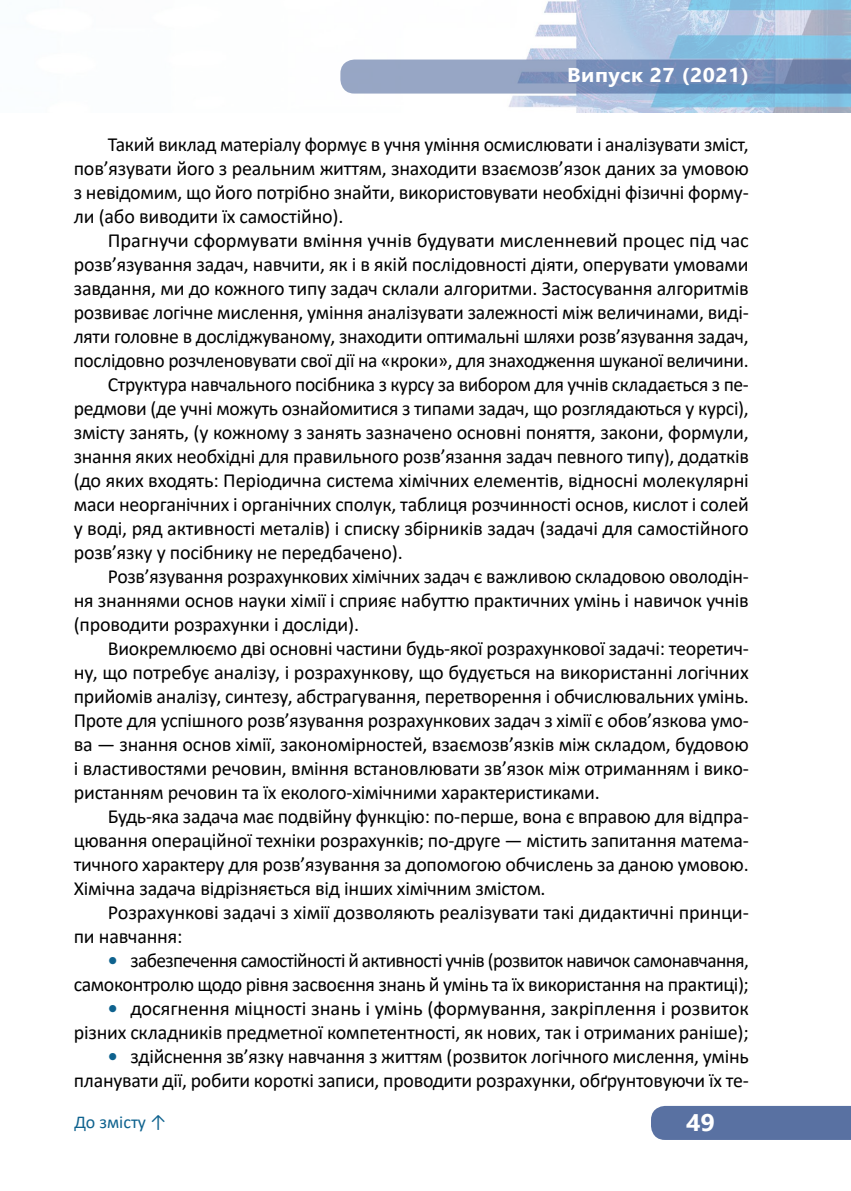
<style>
.page{position:relative;width:851px;height:1191px;background:#fff}
.page>*{position:absolute;margin:0;border:0;box-sizing:border-box;transform-origin:0 0}
.t1{font:700 24px "Segoe UI";color:#fff;scale:1.05 1}
.t2{font:20px/24px "Calibri";letter-spacing:-.01em;color:#000;text-align:right}
.t3{font:20px/24px "Calibri";letter-spacing:-.03em;color:#000;text-align:right}
.t4{font:700 20px "Segoe UI";letter-spacing:.025em;color:#fff;scale:1.06 1}
.t5{font:18px "Calibri";color:#0e628e}
.s1{font-weight:700;color:#0e628e}
</style>
<div class="page">
<img style="left:352px;top:0;width:498px;height:113px">
<svg style="left:340px;top:60px;width:510px;height:34px;background:#8197bc"></svg>
<div style="left:651px;top:1106px;width:199px;height:34px;background:#5971a2"></div>
<p class="t4" style="left:567px;top:56px;width:173px">Випуск 27 (2021)</p>
<p class="t2" style="left:74px;top:132px;width:676px;text-align:justify;text-indent:34px">Такий виклад матеріалу формує в учня уміння осмислювати і аналізувати зміст, пов’язувати його з реальним життям, знаходити взаємозв’язок даних за умовою з невідомим, що його потрібно знайти, використовувати необхідні фізичні форму&shy;ли (або виводити їх самостійно).</p>
<p class="t2" style="left:108px;top:228px;width:642px">Прагнучи сформувати вміння учнів будувати мисленневий процес під час</p>
<p class="t2" style="left:74px;top:252px;width:676px">розв’язування задач, навчити, як і в якій послідовності діяти, оперувати умовами</p>
<p class="t2" style="left:74px;top:276px;width:676px">завдання, ми до кожного типу задач склали алгоритми. Застосування алгоритмів</p>
<p class="t2" style="left:74px;top:300px;width:676px">розвиває логічне мислення, уміння аналізувати залежності між величинами, виді-</p>
<p class="t2" style="left:74px;top:324px;width:676px">ляти головне в досліджуваному, знаходити оптимальні шляхи розв’язування задач,</p>
<p class="t2" style="left:74px;top:348px;width:676px">послідовно розчленовувати свої дії на «кроки», для знаходження шуканої величини.</p>
<p class="t2" style="left:108px;top:372px;width:642px">Структура навчального посібника з курсу за вибором для учнів складається з пе-</p>
<p class="t2" style="left:74px;top:396px;width:676px">редмови (де учні можуть ознайомитися з типами задач, що розглядаються у курсі),</p>
<p class="t2" style="left:74px;top:420px;width:676px">змісту занять, (у кожному з занять зазначено основні поняття, закони, формули,</p>
<p class="t2" style="left:74px;top:444px;width:676px">знання яких необхідні для правильного розв’язання задач певного типу), додатків</p>
<p class="t2" style="left:74px;top:468px;width:676px">(до яких входять: Періодична система хімічних елементів, відносні молекулярні</p>
<p class="t2" style="left:74px;top:492px;width:676px">маси неорганічних і органічних сполук, таблиця розчинності основ, кислот і солей</p>
<p class="t2" style="left:74px;top:516px;width:676px">у воді, ряд активності металів) і списку збірників задач (задачі для самостійного</p>
<p class="t2" style="left:74px;top:540px;width:330px">розв’язку у посібнику не передбачено).</p>
<p class="t2" style="left:108px;top:564px;width:642px">Розв’язування розрахункових хімічних задач є важливою складовою оволодін-</p>
<p class="t2" style="left:74px;top:588px;width:676px">ня знаннями основ науки хімії і сприяє набуттю практичних умінь і навичок учнів</p>
<p class="t2" style="left:74px;top:612px;width:287px">(проводити розрахунки і досліди).</p>
<p class="t2" style="left:108px;top:636px;width:642px">Виокремлюємо дві основні частини будь-якої розрахункової задачі: теоретич-</p>
<p class="t2" style="left:74px;top:660px;width:676px">ну, що потребує аналізу, і розрахункову, що будується на використанні логічних</p>
<p class="t2" style="left:74px;top:684px;width:676px">прийомів аналізу, синтезу, абстрагування, перетворення і обчислювальних умінь.</p>
<p class="t2" style="left:74px;top:708px;width:676px">Проте для успішного розв’язування розрахункових задач з хімії є обов’язкова умо-</p>
<p class="t2" style="left:74px;top:732px;width:676px">ва — знання основ хімії, закономірностей, взаємозв’язків між складом, будовою</p>
<p class="t2" style="left:74px;top:756px;width:676px">і властивостями речовин, вміння встановлювати зв’язок між отриманням і вико-</p>
<p class="t2" style="left:74px;top:780px;width:527px">ристанням речовин та їх еколого-хімічними характеристиками.</p>
<p class="t2" style="left:108px;top:804px;width:642px">Будь-яка задача має подвійну функцію: по-перше, вона є вправою для відпра-</p>
<p class="t2" style="left:74px;top:828px;width:676px">цювання операційної техніки розрахунків; по-друге — містить запитання матема-</p>
<p class="t2" style="left:74px;top:852px;width:676px">тичного характеру для розв’язування за допомогою обчислень за даною умовою.</p>
<p class="t2" style="left:74px;top:876px;width:473px">Хімічна задача відрізняється від інших хімічним змістом.</p>
<p class="t2" style="left:108px;top:900px;width:642px">Розрахункові задачі з хімії дозволяють реалізувати такі дидактичні принци-</p>
<p class="t2" style="left:74px;top:924px;width:110px">пи навчання:</p>
<p class="t3" style="left:74px;top:948px;width:676px"><span class="s1">•</span> забезпечення самостійності й активності учнів (розвиток навичок самонавчання, самоконтролю щодо рівня засвоєння знань й умінь та їх використання на практиці);</p>
<p class="t2" style="left:74px;top:996px;width:676px"><span class="s1">•</span> досягнення міцності знань і умінь (формування, закріплення і розвиток різних складників предметної компетентності, як нових, так і отриманих раніше);</p>
<p class="t2" style="left:74px;top:1044px;width:676px"><span class="s1">•</span> здійснення зв’язку навчання з життям (розвиток логічного мислення, умінь планувати дії, робити короткі записи, проводити розрахунки, обґрунтовуючи їх те-</p>
<p class="t5" style="left:74px;top:1109px;width:94px">До змісту ↑</p>
<p class="t1" style="left:686px;top:1100px;width:29px">49</p>
</div>
